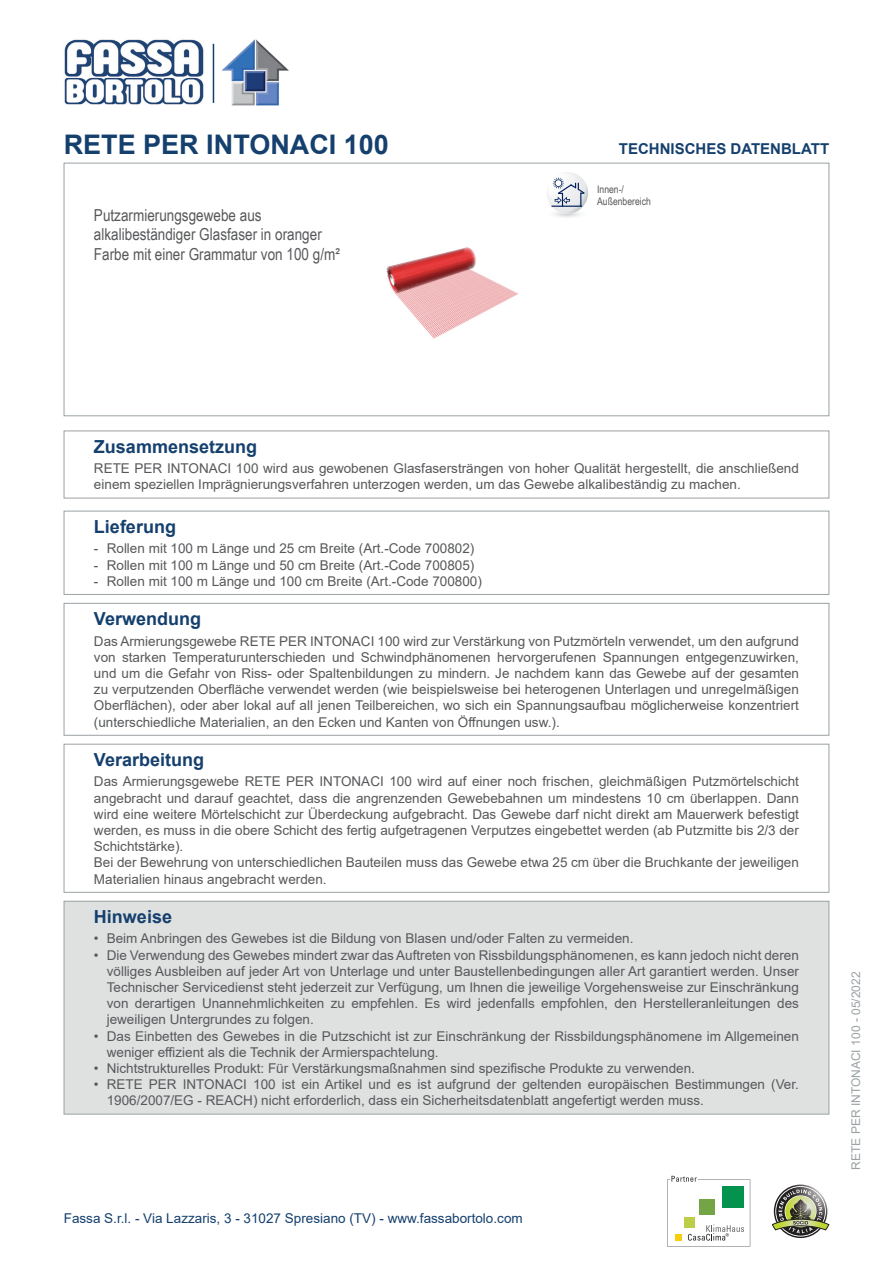
<style>
.page{position:relative;width:893px;height:1263px;background:#fff}
.page>*{position:absolute;margin:0;border:0;box-sizing:border-box;transform-origin:0 0}
.Sottotitolo{font:700 27px "Arial";color:#15406e}
.Titolo{font:700 18px "Arial";color:#15406e}
.Descrizione{font:16.5px/19.8px "Arial Narrow";color:#57585a}
.Scheda_Tecnica{font:700 15px "Arial";color:#15406e}
.Impiego{font:13.5px/16.2px "Arial";color:#57585a;text-align:justify}
.Lavorazione{font:13.5px/16.2px "Arial";color:#57585a;text-align:justify}
.Composizione{font:13.5px/16.2px "Arial";color:#57585a}
.t1{font:13.5px "Arial";color:#15406e}
.t2{font:12px "Arial";color:#9ba1a4}
.Frase{font:10.5px/12.6px "Arial Narrow";color:#57585a}
</style>
<div class="page">
<svg style="left:667px;top:1176px;width:83px;height:71px"></svg>
<svg style="left:772px;top:1186px;width:57px;height:50px"></svg>
<img style="left:64px;top:39px;width:140px;height:66px">
<hr style="left:213px;top:44px;width:1px;height:59px;background:#15406e">
<img style="left:221px;top:39px;width:68px;height:67px">
<img style="left:386px;top:247px;width:132px;height:92px">
<svg style="left:547px;top:172px;width:41px;height:42px"></svg>
<hr style="left:551px;top:206px;width:31px;height:1px;background:#00205b">
<div style="left:64px;top:163px;width:765px;height:253px;border:1px solid #9ba1a4"></div>
<div style="left:64px;top:431px;width:765px;height:67px;border:1px solid #9ba1a4"></div>
<div style="left:64px;top:511px;width:765px;height:84px;border:1px solid #9ba1a4"></div>
<div style="left:64px;top:603px;width:765px;height:132px;border:1px solid #9ba1a4"></div>
<div style="left:64px;top:744px;width:765px;height:148px;border:1px solid #9ba1a4"></div>
<div style="left:64px;top:901px;width:765px;height:213px;background:#dfe1e1"></div>
<div style="left:64px;top:901px;width:765px;height:213px;border:1px solid #9ba1a4"></div>
<p class="Sottotitolo" style="left:64px;top:125px;width:327px">RETE PER INTONACI 100</p>
<p class="Scheda_Tecnica" style="left:619px;top:138px;width:212px">TECHNISCHES DATENBLATT</p>
<p class="Descrizione" style="left:94px;top:204px;width:247px">Putzarmierungsgewebe aus alkalibeständiger Glasfaser in oranger<br>Farbe mit einer Grammatur von 100 g/m²</p>
<p class="Frase" style="left:597px;top:182px;width:55px">Innen-/<br>Außenbereich</p>
<p class="Titolo" style="left:94px;top:434px;width:165px">Zusammensetzung</p>
<p class="Composizione" style="left:94px;top:460px;width:706px">RETE PER INTONACI 100 wird aus gewobenen Glasfasersträngen von hoher Qualität hergestellt, die anschließend einem speziellen Imprägnierungsverfahren unterzogen werden, um das Gewebe alkalibeständig zu machen.</p>
<p class="Titolo" style="left:94px;top:514px;width:84px">Lieferung</p>
<p class="Impiego" style="left:94px;top:540px;width:382px">- Rollen mit 100 m Länge und 25 cm Breite (Art.-Code 700802)</p>
<p class="Impiego" style="left:94px;top:557px;width:382px">- Rollen mit 100 m Länge und 50 cm Breite (Art.-Code 700805)</p>
<p class="Impiego" style="left:94px;top:573px;width:389px">- Rollen mit 100 m Länge und 100 cm Breite (Art.-Code 700800)</p>
<p class="Titolo" style="left:94px;top:606px;width:109px">Verwendung</p>
<p class="Impiego" style="left:94px;top:633px;width:706px">Das Armierungsgewebe RETE PER INTONACI 100 wird zur Verstärkung von Putzmörteln verwendet, um den aufgrund von starken Temperaturunterschieden und Schwindphänomenen hervorgerufenen Spannungen entgegenzuwirken, und um die Gefahr von Riss- oder Spaltenbildungen zu mindern. Je nachdem kann das Gewebe auf der gesamten zu verputzenden Oberfläche verwendet werden (wie beispielsweise bei heterogenen Unterlagen und unregelmäßigen Oberflächen), oder aber lokal auf all jenen Teilbereichen, wo sich ein Spannungsaufbau möglicherweise konzentriert (unterschiedliche Materialien, an den Ecken und Kanten von Öffnungen usw.).</p>
<p class="Titolo" style="left:94px;top:747px;width:112px">Verarbeitung</p>
<p class="Lavorazione" style="left:94px;top:773px;width:706px">Das Armierungsgewebe RETE PER INTONACI 100 wird auf einer noch frischen, gleichmäßigen Putzmörtelschicht angebracht und darauf geachtet, dass die angrenzenden Gewebebahnen um mindestens 10 cm überlappen. Dann wird eine weitere Mörtelschicht zur Überdeckung aufgebracht. Das Gewebe darf nicht direkt am Mauerwerk befestigt werden, es muss in die obere Schicht des fertig aufgetragenen Verputzes eingebettet werden (ab Putzmitte bis 2/3 der Schichtstärke).</p>
<p class="Lavorazione" style="left:94px;top:854px;width:706px">Bei der Bewehrung von unterschiedlichen Bauteilen muss das Gewebe etwa 25 cm über die Bruchkante der jeweiligen<br>Materialien hinaus angebracht werden.</p>
<p class="Titolo" style="left:94px;top:904px;width:80px">Hinweise</p>
<p class="Impiego" style="left:94px;top:930px;width:541px">• Beim Anbringen des Gewebes ist die Bildung von Blasen und/oder Falten zu vermeiden.</p>
<p class="Impiego" style="left:107px;top:947px;width:694px;text-indent:-13px">• Die Verwendung des Gewebes mindert zwar das Auftreten von Rissbildungsphänomenen, es kann jedoch nicht deren völliges Ausbleiben auf jeder Art von Unterlage und unter Baustellenbedingungen aller Art garantiert werden. Unser Technischer Servicedienst steht jederzeit zur Verfügung, um Ihnen die jeweilige Vorgehensweise zur Einschränkung von derartigen Unannehmlichkeiten zu empfehlen. Es wird jedenfalls empfohlen, den Herstelleranleitungen des jeweiligen Untergrundes zu folgen.</p>
<p class="Impiego" style="left:107px;top:1028px;width:694px;text-indent:-13px">• Das Einbetten des Gewebes in die Putzschicht ist zur Einschränkung der Rissbildungsphänomene im Allgemeinen weniger effizient als die Technik der Armierspachtelung.</p>
<p class="Impiego" style="left:94px;top:1060px;width:602px">• Nichtstrukturelles Produkt: Für Verstärkungsmaßnahmen sind spezifische Produkte zu verwenden.</p>
<p class="Impiego" style="left:107px;top:1076px;width:694px;text-indent:-13px">• RETE PER INTONACI 100 ist ein Artikel und es ist aufgrund der geltenden europäischen Bestimmungen (Ver.<br>1906/2007/EG - REACH) nicht erforderlich, dass ein Sicherheitsdatenblatt angefertigt werden muss.</p>
<p class="t1" style="left:64px;top:1208px;width:460px">Fassa S.r.l. - Via Lazzaris, 3 - 31027 Spresiano (TV) - www.fassabortolo.com</p>
<p class="t2" style="left:848px;top:1170px;width:199px;rotate:-90deg">RETE PER INTONACI 100 - 05/2022</p>
</div>
